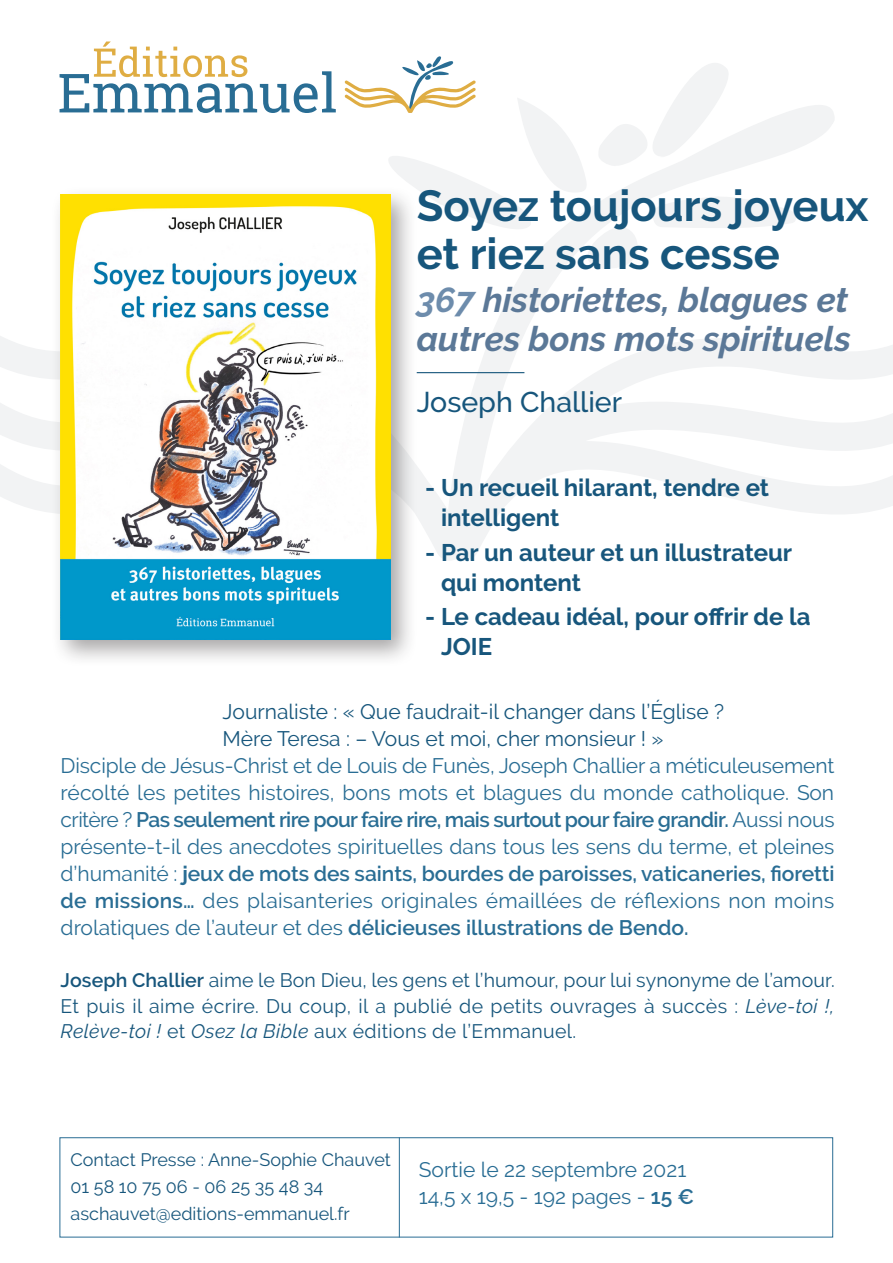
<style>
.page{position:relative;width:893px;height:1263px;background:#fff}
.page>*{position:absolute;margin:0;border:0;box-sizing:border-box;transform-origin:0 0}
._01_Titre_livre{font:700 43.5px/48px "Raleway";color:#17567c}
._02_Sous_titre{font:italic 700 34.5px/39px "Raleway";color:#5b7897}
._03_Auteur{font:500 28.5px "Raleway";color:#17567c}
._04_Points_clés{font:700 24px/30px "Raleway";color:#17567c}
._05_Texte_courant{font:21px/27px "Raleway";letter-spacing:.015em;color:#296d94;text-align:justify}
._05_Texte_courant-2{font:21px/27px "Raleway";color:#17567c}
._07_info_technique{font:21px "Raleway";color:#296d94}
._06_Texte_auteur{font:19.5px/25.5px "Raleway";letter-spacing:.02em;color:#17567c;text-align:justify}
._07_info_technique-2{font:18px "Raleway";color:#17567c}
.s1{color:#6d8cac}
.s2{font-weight:600}
.s3{font-weight:700}
.s4{font-style:italic}
</style>
<div class="page">
<svg style="left:522px;top:105px;width:312px;height:168px"></svg>
<svg style="left:0;top:273px;width:893px;height:287px"></svg>
<svg style="left:344px;top:56px;width:452px;height:213px"></svg>
<svg style="left:60px;top:42px;width:276px;height:71px"></svg>
<hr style="left:417px;top:372px;width:107px;height:1px;background:#17567c">
<div style="left:51px;top:185px;width:367px;height:483px;background:#231f20;opacity:.4"></div>
<img style="left:61px;top:195px;width:329px;height:445px">
<div style="left:60px;top:1137px;width:773px;height:100px;background:#fff;border:1px solid #296d94"></div>
<hr style="left:399px;top:1137px;width:1px;height:100px;background:#296d94">
<p class="_01_Titre_livre" style="left:417px;top:181px;width:453px">Soyez toujours joyeux et riez sans cesse</p>
<p class="_02_Sous_titre" style="left:417px;top:280px;width:436px"><span class="s1">367</span> historiettes, blagues et autres bons mots spirituels</p>
<p class="_03_Auteur" style="left:417px;top:386px;width:207px">Joseph Challier</p>
<p class="_04_Points_clés" style="left:441px;top:473px;width:330px;text-indent:-16px">- Un recueil hilarant, tendre et intelligent</p>
<p class="_04_Points_clés" style="left:441px;top:537px;width:353px;text-indent:-16px">- Par un auteur et un illustrateur qui montent</p>
<p class="_04_Points_clés" style="left:441px;top:601px;width:371px;text-indent:-16px">- Le cadeau idéal, pour offrir de la<br>JOIE</p>
<p class="_05_Texte_courant-2" style="left:223px;top:698px;width:503px">Journaliste : « Que faudrait-il changer dans l’Église ?<br>Mère Teresa : – Vous et moi, cher monsieur ! »</p>
<p class="_05_Texte_courant" style="left:61px;top:752px;width:775px">Disciple de Jésus-Christ et de Louis de Funès, Joseph Challier a méticuleusement récolté les petites histoires, bons mots et blagues du monde catholique. Son critère ? <span class="s2">Pas seulement rire pour faire rire, mais surtout pour faire grandir.</span> Aussi nous présente-t-il des anecdotes spirituelles dans tous les sens du terme, et pleines d’humanité : <span class="s3">j</span><span class="s2">eux de mots des saints, bourdes de paroisses, vaticaneries, fioretti de missions…</span> des plaisanteries originales émaillées de réflexions non moins drolatiques de l’auteur et des <span class="s2">délicieuses illustrations de Bendo.</span></p>
<p class="_06_Texte_auteur" style="left:61px;top:967px;width:776px"><span class="s2">Joseph Challier</span> aime le Bon Dieu, les gens et l’humour, pour lui synonyme de l’amour.<br>Et puis il aime écrire. Du coup, il a publié de petits ouvrages à succès : <span class="s4">Lève-toi !, Relève-toi !</span> et <span class="s4">Osez la Bible</span> aux éditions de l’Emmanuel.</p>
<p class="_07_info_technique-2" style="left:71px;top:1149px;width:322px">Contact Presse : Anne-Sophie Chauvet</p>
<p class="_07_info_technique-2" style="left:71px;top:1176px;width:254px">01 58 10 75 06 - 06 25 35 48 34</p>
<p class="_07_info_technique-2" style="left:71px;top:1203px;width:281px">aschauvet@editions-emmanuel.fr</p>
<p class="_07_info_technique" style="left:419px;top:1158px;width:269px">Sortie le 22 septembre 2021</p>
<p class="_07_info_technique" style="left:419px;top:1185px;width:277px">14,5 x 19,5 - 192 pages - <span class="s2">15 €</span></p>
</div>
